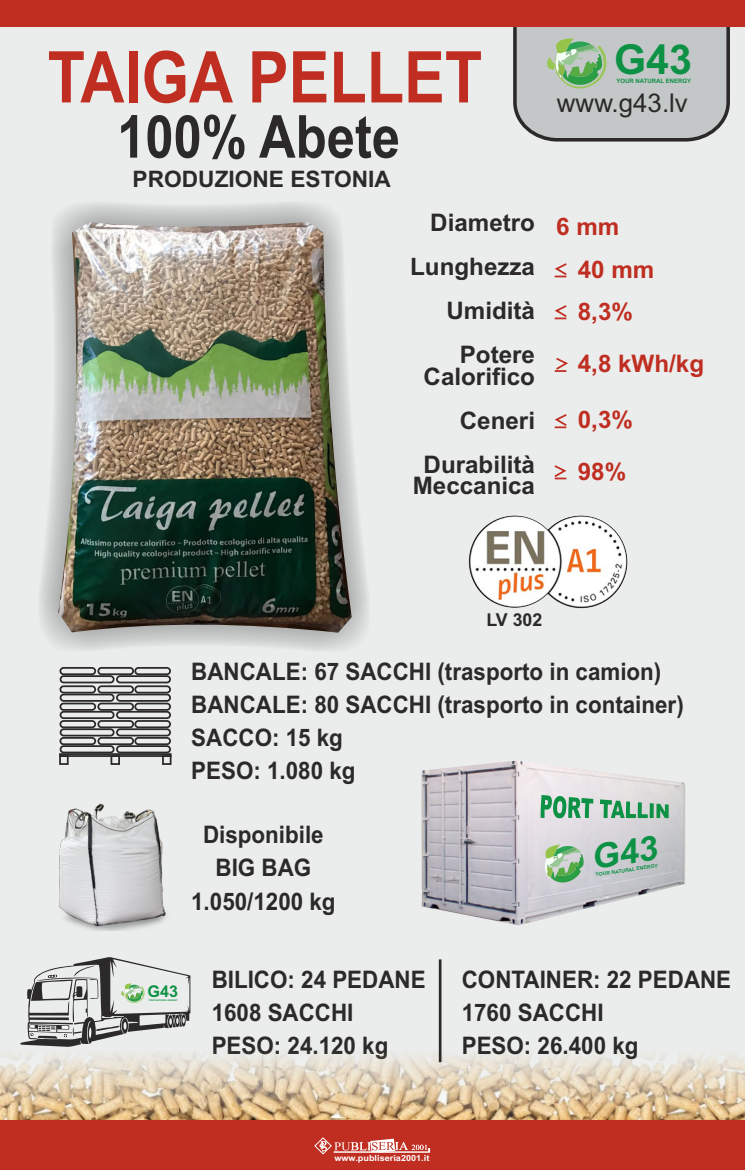
<style>
.page{position:relative;width:745px;height:1170px;background:#fff}
.page>*{position:absolute;margin:0;border:0;box-sizing:border-box;transform-origin:0 0}
.t1{font:700 71.38px "Arial";color:#bf2e21;scale:.86 1}
.t2{font:700 59.25px "Arial";color:#2b2929;scale:.86 1}
.t3{font:700 41.25px "Arial";color:#0d9145}
.t4{font:25.88px "Arial";color:#2b2929}
.t5{font:700 24.12px/33.2px "Arial";color:#2b2929;scale:.93 1}
.t6{font:700 24.12px/43.9px "Arial";color:#2b2929;text-align:right}
.t7{font:700 24.12px/42.4px "Arial";color:#bf2e21}
.t8{font:700 22.62px "Arial";color:#2b2929}
.t9{font:700 17.75px "Arial";color:#2b2929}
.t10{font:700 16.12px "Arial";color:#0d9145}
.t11{font:700 8.5px "Arial";color:#fff;scale:1.08 1}
.t12{font:700 6px "Arial";color:#0d9145}
.t13{font:italic 700 5px "Arial";color:#0d9145}
.t14{font:700 2.38px "Arial";color:#0d9145}
</style>
<div class="page">
<div style="left:0;top:0;width:744px;height:1169px;background:#ebeded"></div>
<svg style="left:40px;top:203px;width:328px;height:447px"></svg>
<img style="left:58px;top:222px;width:293px;height:410px">
<svg style="left:554px;top:263px;width:13px;height:14px"></svg>
<svg style="left:554px;top:305px;width:13px;height:14px"></svg>
<svg style="left:554px;top:358px;width:14px;height:14px"></svg>
<svg style="left:554px;top:414px;width:13px;height:14px"></svg>
<svg style="left:554px;top:465px;width:13px;height:14px"></svg>
<div style="left:60px;top:745px;width:54px;height:8px;border:2px solid #2b2929;border-radius:3px"></div>
<div style="left:116px;top:745px;width:55px;height:8px;border:2px solid #2b2929;border-radius:3px"></div>
<div style="left:134px;top:737px;width:37px;height:8px;border:2px solid #2b2929;border-radius:3px"></div>
<div style="left:59px;top:737px;width:37px;height:8px;border:2px solid #2b2929;border-radius:3px"></div>
<div style="left:97px;top:737px;width:37px;height:8px;border:2px solid #2b2929;border-radius:3px"></div>
<div style="left:60px;top:728px;width:54px;height:8px;border:2px solid #2b2929;border-radius:3px"></div>
<div style="left:116px;top:728px;width:55px;height:8px;border:2px solid #2b2929;border-radius:3px"></div>
<div style="left:134px;top:720px;width:37px;height:8px;border:2px solid #2b2929;border-radius:3px"></div>
<div style="left:59px;top:720px;width:37px;height:8px;border:2px solid #2b2929;border-radius:3px"></div>
<div style="left:97px;top:720px;width:37px;height:8px;border:2px solid #2b2929;border-radius:3px"></div>
<div style="left:60px;top:710px;width:54px;height:9px;border:2px solid #2b2929;border-radius:3px"></div>
<div style="left:116px;top:710px;width:55px;height:9px;border:2px solid #2b2929;border-radius:3px"></div>
<div style="left:134px;top:702px;width:37px;height:8px;border:2px solid #2b2929;border-radius:3px"></div>
<div style="left:59px;top:702px;width:37px;height:8px;border:2px solid #2b2929;border-radius:3px"></div>
<div style="left:97px;top:702px;width:37px;height:8px;border:2px solid #2b2929;border-radius:3px"></div>
<div style="left:60px;top:693px;width:54px;height:8px;border:2px solid #2b2929;border-radius:3px"></div>
<div style="left:116px;top:693px;width:55px;height:8px;border:2px solid #2b2929;border-radius:3px"></div>
<div style="left:134px;top:685px;width:37px;height:8px;border:2px solid #2b2929;border-radius:3px"></div>
<div style="left:59px;top:685px;width:37px;height:8px;border:2px solid #2b2929;border-radius:3px"></div>
<div style="left:97px;top:685px;width:37px;height:8px;border:2px solid #2b2929;border-radius:3px"></div>
<div style="left:60px;top:675px;width:54px;height:8px;border:2px solid #2b2929;border-radius:3px"></div>
<div style="left:116px;top:675px;width:55px;height:8px;border:2px solid #2b2929;border-radius:3px"></div>
<div style="left:134px;top:667px;width:37px;height:8px;border:2px solid #2b2929;border-radius:3px"></div>
<div style="left:59px;top:667px;width:37px;height:8px;border:2px solid #2b2929;border-radius:3px"></div>
<div style="left:97px;top:667px;width:37px;height:8px;border:2px solid #2b2929;border-radius:3px"></div>
<div style="left:59px;top:755px;width:10px;height:9px;border:2px solid #2b2929"></div>
<div style="left:110px;top:755px;width:10px;height:9px;border:2px solid #2b2929"></div>
<div style="left:162px;top:755px;width:9px;height:9px;border:2px solid #2b2929"></div>
<div style="left:59px;top:753px;width:112px;height:3px;border:2px solid #2b2929"></div>
<img style="left:468px;top:515px;width:159px;height:93px">
<div style="left:0;top:1119px;width:744px;height:50px;background:#bf2e21"></div>
<img style="left:0;top:1050px;width:744px;height:69px">
<div style="left:0;top:0;width:744px;height:26px;background:#bf2e21"></div>
<svg style="left:314px;top:1137px;width:116px;height:17px"></svg>
<svg style="left:511px;top:26px;width:220px;height:116px"></svg>
<hr style="left:438px;top:959px;width:3px;height:103px;background:#2b2929">
<img style="left:59px;top:803px;width:107px;height:127px">
<img style="left:421px;top:760px;width:263px;height:165px">
<svg style="left:542px;top:844px;width:43px;height:40px"></svg>
<svg style="left:540px;top:795px;width:128px;height:23px"></svg>
<svg style="left:20px;top:957px;width:170px;height:89px"></svg>
<svg style="left:595px;top:834px;width:61px;height:34px"></svg>
<h1 class="t1" style="left:48px;top:50px;width:506px">TAIGA PELLET</h1>
<h2 class="t2" style="left:117px;top:114px;width:330px">100% Abete</h2>
<p class="t8" style="left:133px;top:170px;width:259px">PRODUZIONE ESTONIA</p>
<p class="t6" style="left:410px;top:203px;width:126px">Diametro<br>Lunghezza<br>Umidità<br>Potere</p>
<p class="t6" style="left:423px;top:356px;width:113px">Calorifico<br>Ceneri<br>Durabilità</p>
<p class="t6" style="left:412px;top:466px;width:124px">Meccanica</p>
<h3 class="t3" style="left:613px;top:44px;width:79px">G43</h3>
<p class="t12" style="left:616px;top:79px;width:76px">YOUR NATURAL ENERGY</p>
<p class="t4" style="left:556px;top:93px;width:132px">www.g43.lv</p>
<p class="t7" style="left:577px;top:207px;width:78px;text-indent:-22px">6 mm<br>40 mm<br>8,3%</p>
<p class="t7" style="left:577px;top:345px;width:128px">4,8 kWh/kg</p>
<p class="t7" style="left:577px;top:396px;width:57px;line-height:51.9px">0,3%<br>98%</p>
<p class="t9" style="left:486px;top:613px;width:58px">LV 302</p>
<p class="t5" style="left:191px;top:656px;width:530px">BANCALE: 67 SACCHI (trasporto in camion)<br>BANCALE: 80 SACCHI (trasporto in container)<br>SACCO: 15 kg<br>PESO: 1.080 kg</p>
<p class="t5" style="left:191px;top:820px;width:157px;text-align:center">Disponibile<br>BIG BAG<br>1.050/1200 kg</p>
<p class="t10" style="left:147px;top:985px;width:32px">G43</p>
<p class="t14" style="left:148px;top:999px;width:31px">YOUR NATURAL ENERGY</p>
<p class="t5" style="left:211px;top:964px;width:231px">BILICO: 24 PEDANE<br>1608 SACCHI<br>PESO: 24.120 kg</p>
<p class="t13" style="left:594px;top:872px;width:64px;rotate:-8deg">YOUR NATURAL ENERGY</p>
<p class="t5" style="left:461px;top:964px;width:291px">CONTAINER: 22 PEDANE<br>1760 SACCHI<br>PESO: 26.400 kg</p>
<p class="t11" style="left:334px;top:1154px;width:89px">www.publiseria2001.it</p>
</div>
